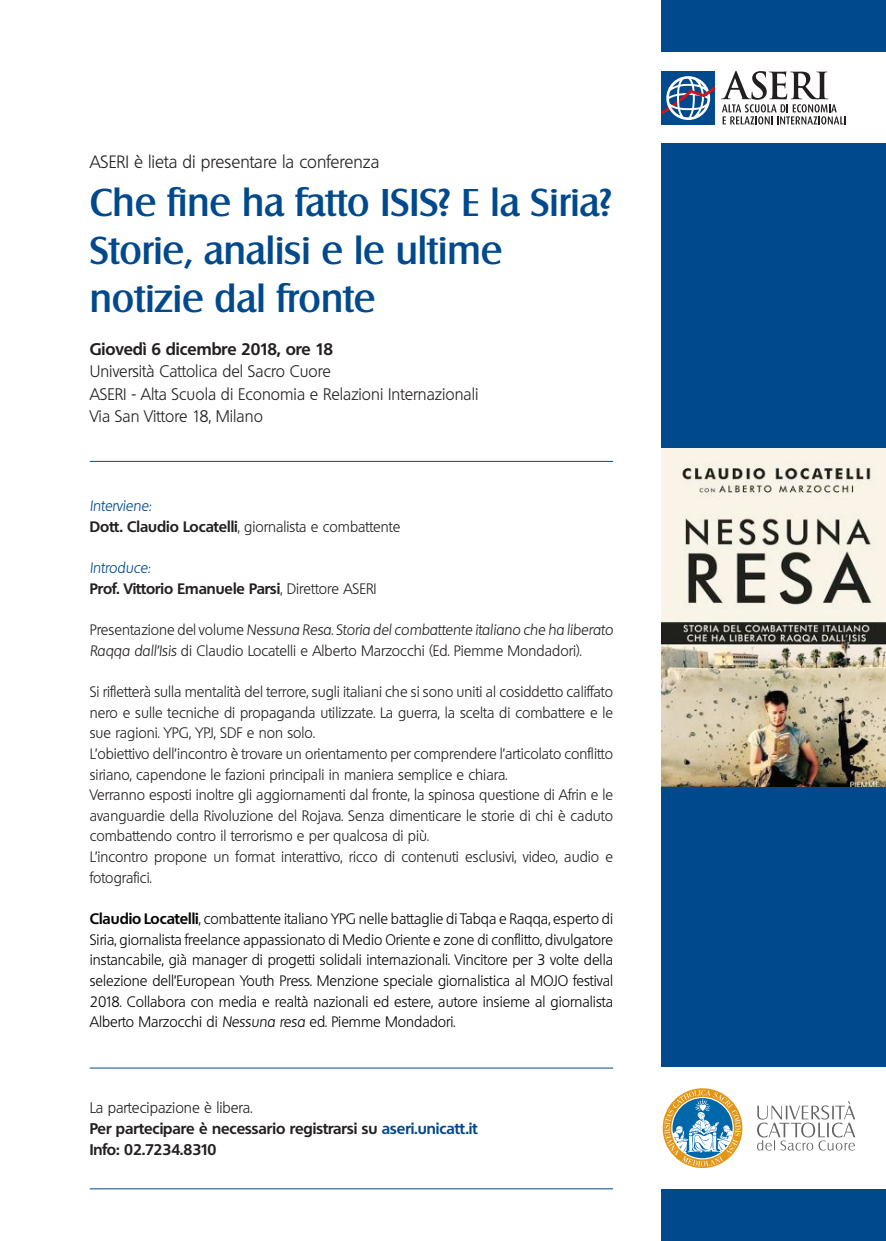
<style>
.page{position:relative;width:886px;height:1241px;background:#fff}
.page>*{position:absolute;margin:0;border:0;box-sizing:border-box;transform-origin:0 0}
.t1{font:500 37.5px/48.1px "Salzburg";color:#00498c}
.t2{font:300 17.31px "Quebec";color:#231f20}
.t3{font:300 16.25px/22.5px "Quebec";color:#231f20}
.t4{font:700 16.25px "Quebec";color:#231f20}
.t5{font:700 15px/21.2px "Quebec";color:#231f20}
.t6{font:300 14.69px/20.6px "Quebec";color:#231f20}
.t7{font:300 14.69px/20.6px "Quebec";color:#040503;text-align:justify}
.t8{font:700 14.69px/20.6px "Quebec";color:#231f20}
.s1{font-style:italic;color:#00498c}
.s2{font-weight:700}
.s3{font-weight:300;font-style:italic;color:#00498c}
.s4{font-weight:300}
.s5{font-style:italic}
.s6{color:#00498c}
</style>
<div class="page">
<div style="left:661px;top:143px;width:225px;height:923px;background:#00498c"></div>
<div style="left:661px;top:0;width:225px;height:52px;background:#00498c"></div>
<div style="left:661px;top:1188px;width:225px;height:52px;background:#00498c"></div>
<svg style="left:757px;top:1101px;width:98px;height:49px"></svg>
<svg style="left:663px;top:1088px;width:79px;height:79px"></svg>
<hr style="left:90px;top:1067px;width:523px;height:1px;background:#00498c">
<hr style="left:90px;top:461px;width:523px;height:1px;background:#00498c">
<hr style="left:90px;top:1188px;width:523px;height:1px;background:#00498c">
<div style="left:661px;top:71px;width:54px;height:54px;background:#00498c"></div>
<svg style="left:661px;top:76px;width:54px;height:44px"></svg>
<svg style="left:721px;top:71px;width:125px;height:53px"></svg>
<img style="left:661px;top:448px;width:225px;height:338px">
<p class="t2" style="left:90px;top:155px;width:291px">ASERI è lieta di presentare la conferenza</p>
<h1 class="t1" style="left:90px;top:181px;width:524px">Che fine ha fatto ISIS? E la Siria?<br>Storie, analisi e le ultime notizie dal fronte</h1>
<p class="t4" style="left:90px;top:342px;width:245px">Giovedì 6 dicembre 2018, ore 18</p>
<p class="t3" style="left:90px;top:361px;width:390px">Università Cattolica del Sacro Cuore<br>ASERI - Alta Scuola di Economia e Relazioni Internazionali<br>Via San Vittore 18, Milano</p>
<p class="t6" style="left:90px;top:496px;width:312px"><span class="s1">Interviene:<br></span><span class="s2">Dott. Claudio Locatelli</span>, giornalista e combattente</p>
<p class="t8" style="left:90px;top:558px;width:288px"><span class="s3">Introduce:<br></span>Prof. Vittorio Emanuele Parsi<span class="s4">, Direttore ASERI</span></p>
<p class="t6" style="left:90px;top:620px;width:525px">Presentazione del volume <span class="s5">Nessuna Resa. Storia del combattente italiano che ha liberato<br>Raqqa dall’Isis</span> di Claudio Locatelli e Alberto Marzocchi (Ed. Piemme Mondadori).</p>
<p class="t6" style="left:90px;top:682px;width:525px">Si rifletterà sulla mentalità del terrore, sugli italiani che si sono uniti al cosiddetto califfato nero e sulle tecniche di propaganda utilizzate. La guerra, la scelta di combattere e le sue ragioni. YPG, YPJ, SDF e non solo.<br>L’obiettivo dell’incontro è trovare un orientamento per comprendere l’articolato conflitto siriano, capendone le fazioni principali in maniera semplice e chiara.<br>Verranno esposti inoltre gli aggiornamenti dal fronte, la spinosa questione di Afrin e le avanguardie della Rivoluzione del Rojava. Senza dimenticare le storie di chi è caduto combattendo contro il terrorismo e per qualcosa di più.<br>L’incontro propone un format interattivo, ricco di contenuti esclusivi, video, audio e fotografici.</p>
<p class="t7" style="left:90px;top:909px;width:525px"><span class="s2">Claudio Locatelli</span>, combattente italiano YPG nelle battaglie di Tabqa e Raqqa, esperto di Siria, giornalista freelance appassionato di Medio Oriente e zone di conflitto, divulgatore instancabile, già manager di progetti solidali internazionali. Vincitore per 3 volte della selezione dell’European Youth Press. Menzione speciale giornalistica al MOJO festival 2018. Collabora con media e realtà nazionali ed estere, autore insieme al giornalista Alberto Marzocchi di <span class="s5">Nessuna resa</span> ed. Piemme Mondadori.</p>
<p class="t5" style="left:90px;top:1097px;width:389px"><span class="s4">La partecipazione è libera.<br></span>Per partecipare è necessario registrarsi su <span class="s6">aseri.unicatt.it<br></span>Info: 02.7234.8310</p>
</div>
